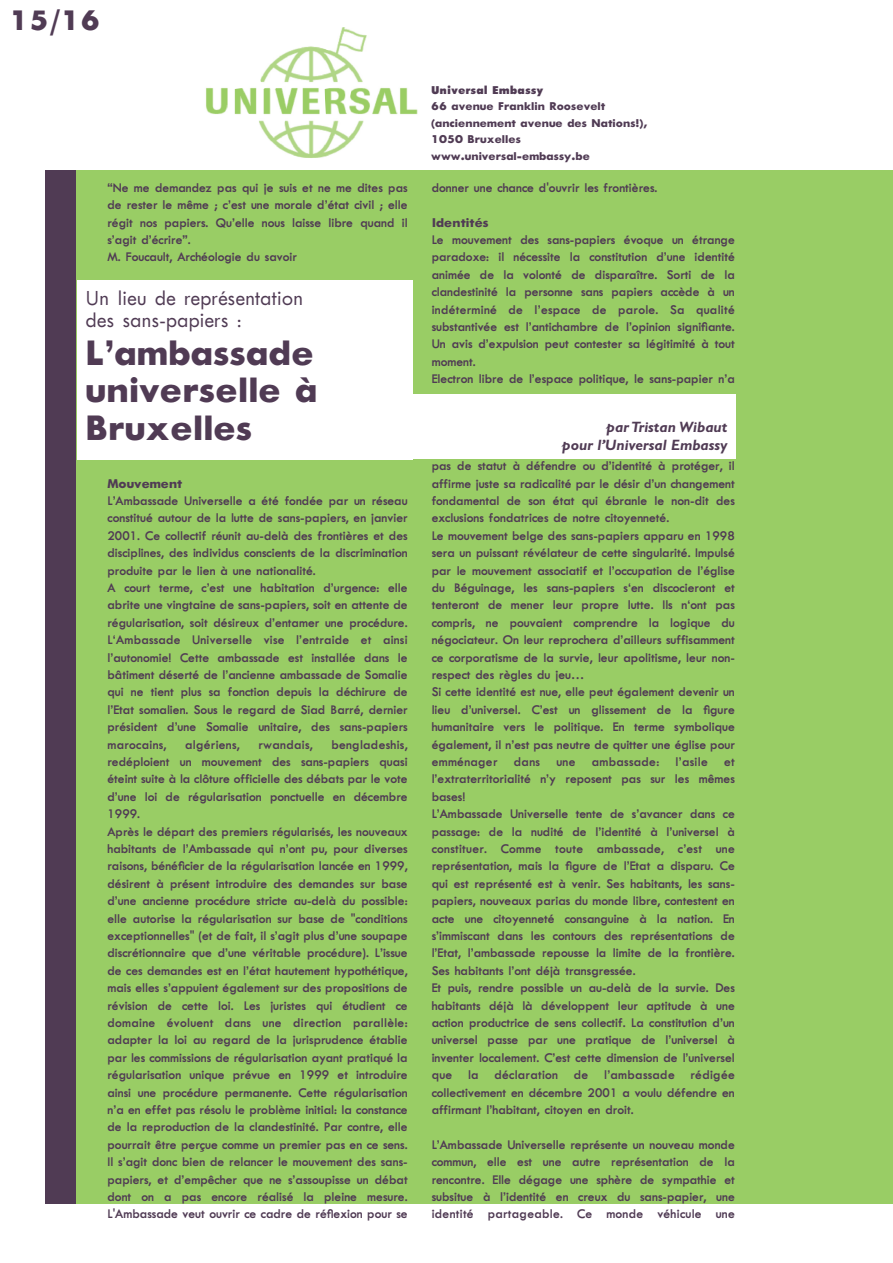
<style>
.page{position:relative;width:893px;height:1263px;background:#fff}
.page>*{position:absolute;margin:0;border:0;box-sizing:border-box;transform-origin:0 0}
.t1{font:800 37.5px/37.5px "M Twentieth Century";color:#503b54;text-align:justify}
.t2{font:800 30px "M Twentieth Century";color:#503b54}
.t3{font:500 22.5px/22.5px "M Twentieth Century Semi";color:#503b54}
.t4{font:italic 700 15px/18px "Gill Sans";color:#503b54;text-align:right}
.t5{font:600 13.5px/17.4px "M Twentieth Century";color:#503b54}
.t6{font:600 13.5px "M Twentieth Century";letter-spacing:.02em;color:#503b54}
.t7{font:800 13.5px "M Twentieth Century";color:#503b54}
.t8{font:800 12px/16.5px "M Twentieth Century";color:#503b54}
.t9{font:800 12px "M Twentieth Century";color:#503b54}
</style>
<div class="page">
<div style="left:45px;top:170px;width:847px;height:1034px;background:#503b54"></div>
<div style="left:77px;top:170px;width:815px;height:1034px;background:#99cd65"></div>
<div style="left:77px;top:280px;width:335px;height:179px;background:#fff"></div>
<img style="left:206px;top:27px;width:212px;height:131px">
<div style="left:410px;top:394px;width:325px;height:65px;background:#fff"></div>
<h2 class="t2" style="left:9px;top:9px;width:93px">15/16</h2>
<p class="t5" style="left:107px;top:180px;width:302px">“Ne me demandez pas qui je suis et ne me dites pas de rester le même ; c’est une morale d’état civil ; elle régit nos papiers. Qu’elle nous laisse libre quand il s’agit d’écrire”.<br>M. Foucault, Archéologie du savoir</p>
<h3 class="t3" style="left:86px;top:288px;width:219px">Un lieu de représentation des sans-papiers :</h3>
<h1 class="t1" style="left:86px;top:337px;width:233px">L’ambassade universelle à Bruxelles</h1>
<p class="t7" style="left:107px;top:478px;width:76px">Mouvement</p>
<p class="t5" style="left:107px;top:493px;width:302px">L’Ambassade Universelle a été fondée par un réseau constitué autour de la lutte de sans-papiers, en janvier 2001. Ce collectif réunit au-delà des frontières et des disciplines, des individus conscients de la discrimination produite par le lien à une nationalité.<br>A court terme, c’est une habitation d’urgence: elle abrite une vingtaine de sans-papiers, soit en attente de régularisation, soit désireux d’entamer une procédure.<br>L‘Ambassade Universelle vise l’entraide et ainsi l’autonomie! Cette ambassade est installée dans le bâtiment déserté de l’ancienne ambassade de Somalie qui ne tient plus sa fonction depuis la déchirure de l’Etat somalien. Sous le regard de Siad Barré, dernier président d’une Somalie unitaire, des sans-papiers marocains,</p>
<p class="t5" style="left:107px;top:737px;width:302px;text-indent:224px">bengladeshis, redéploient un mouvement des sans-papiers quasi éteint suite à la clôture officielle des débats par le vote d’une loi de régularisation ponctuelle en décembre 1999.<br>Après le départ des premiers régularisés, les nouveaux habitants de l’Ambassade qui n’ont pu, pour diverses raisons, bénéficier de la régularisation lancée en 1999, désirent à présent introduire des demandes sur base d’une ancienne procédure stricte au-delà du possible: elle autorise la régularisation sur base de "conditions exceptionnelles" (et de fait, il s’agit plus d’une soupape discrétionnaire que d’une véritable procédure). L’issue de ces demandes est en l’état hautement hypothétique, mais elles s’appuient également sur des propositions de révision de cette loi. Les juristes qui étudient ce domaine évoluent dans une direction parallèle: adapter la loi au regard de la jurisprudence établie par les commissions de régularisation ayant pratiqué la régularisation unique prévue en 1999 et introduire ainsi une procédure permanente. Cette régularisation n’a en effet pas résolu le problème initial: la constance de la reproduction de la clandestinité. Par contre, elle pourrait être perçue comme un premier pas en ce sens.<br>Il s’agit donc bien de relancer le mouvement des sans&shy;papiers, et d’empêcher que ne s’assoupisse un débat dont on a pas encore réalisé la pleine mesure.<br>L'Ambassade veut ouvrir ce cadre de réflexion pour se</p>
<p class="t6" style="left:185px;top:739px;width:56px">algériens,</p>
<p class="t6" style="left:258px;top:739px;width:56px">rwandais,</p>
<p class="t9" style="left:431px;top:85px;width:114px">Universal Embassy</p>
<p class="t8" style="left:431px;top:99px;width:218px">66 avenue Franklin Roosevelt (anciennement avenue des Nations!),<br>1050 Bruxelles www.universal-embassy.be</p>
<p class="t5" style="left:431px;top:180px;width:227px">donner une chance d'ouvrir les frontières.</p>
<p class="t7" style="left:431px;top:217px;width:59px">Identités</p>
<p class="t5" style="left:431px;top:232px;width:305px">Le mouvement des sans-papiers évoque un étrange paradoxe: il nécessite la constitution d’une identité animée de la volonté de disparaître. Sorti de la clandestinité la personne sans papiers accède à un indéterminé de l’espace de parole. Sa qualité substantivée est l’antichambre de l’opinion signifiante.<br>Un avis d’expulsion peut contester sa légitimité à tout moment.<br>Electron libre de l’espace politique, le sans-papier n’a</p>
<p class="t4" style="left:562px;top:419px;width:167px">par Tristan Wibaut<br>pour l’Universal Embassy</p>
<p class="t5" style="left:431px;top:458px;width:305px">pas de statut à défendre ou d’identité à protéger, il affirme juste sa radicalité par le désir d’un changement fondamental de son état qui ébranle le non-dit des exclusions fondatrices de notre citoyenneté.<br>Le mouvement belge des sans-papiers apparu en 1998 sera un puissant révélateur de cette singularité. Impulsé par le mouvement associatif et l’occupation de l’église du Béguinage, les sans-papiers s‘en discocieront et tenteront de mener leur propre lutte. Ils n‘ont pas compris, ne pouvaient comprendre la logique du négociateur. On leur reprochera d’ailleurs suffisamment ce corporatisme de la survie, leur apolitisme, leur non&shy;respect des règles du jeu…<br>Si cette identité est nue, elle peut également devenir un lieu d’universel. C’est un glissement de la figure humanitaire vers le politique. En terme symbolique également, il n’est pas neutre de quitter une église pour emménager dans une ambassade: l’asile et l’extraterritorialité n’y reposent pas sur les mêmes bases!<br>L’Ambassade Universelle tente de s’avancer dans ce passage: de la nudité de l’identité à l’universel à constituer. Comme toute ambassade, c’est une représentation, mais la figure de l’Etat a disparu. Ce qui est représenté est à venir. Ses habitants, les sans&shy;papiers, nouveaux parias du monde libre, contestent en acte une citoyenneté consanguine à la nation. En s’immiscant dans les contours des représentations de l’Etat, l’ambassade repousse la limite de la frontière.<br>Ses habitants l’ont déjà transgressée.<br>Et puis, rendre possible un au-delà de la survie. Des habitants déjà là développent leur aptitude à une action productrice de sens collectif. La constitution d’un universel passe par une pratique de l’universel à inventer localement. C’est cette dimension de l’universel que la déclaration de l’ambassade rédigée collectivement en décembre 2001 a voulu défendre en affirmant l’habitant, citoyen en droit.</p>
<p class="t5" style="left:431px;top:1137px;width:305px;text-align:justify">L’Ambassade Universelle représente un nouveau monde commun, elle est une autre représentation de la rencontre. Elle dégage une sphère de sympathie et subsitue à l’identité en creux du sans-papier, une identité partageable. Ce monde véhicule une</p>
</div>
